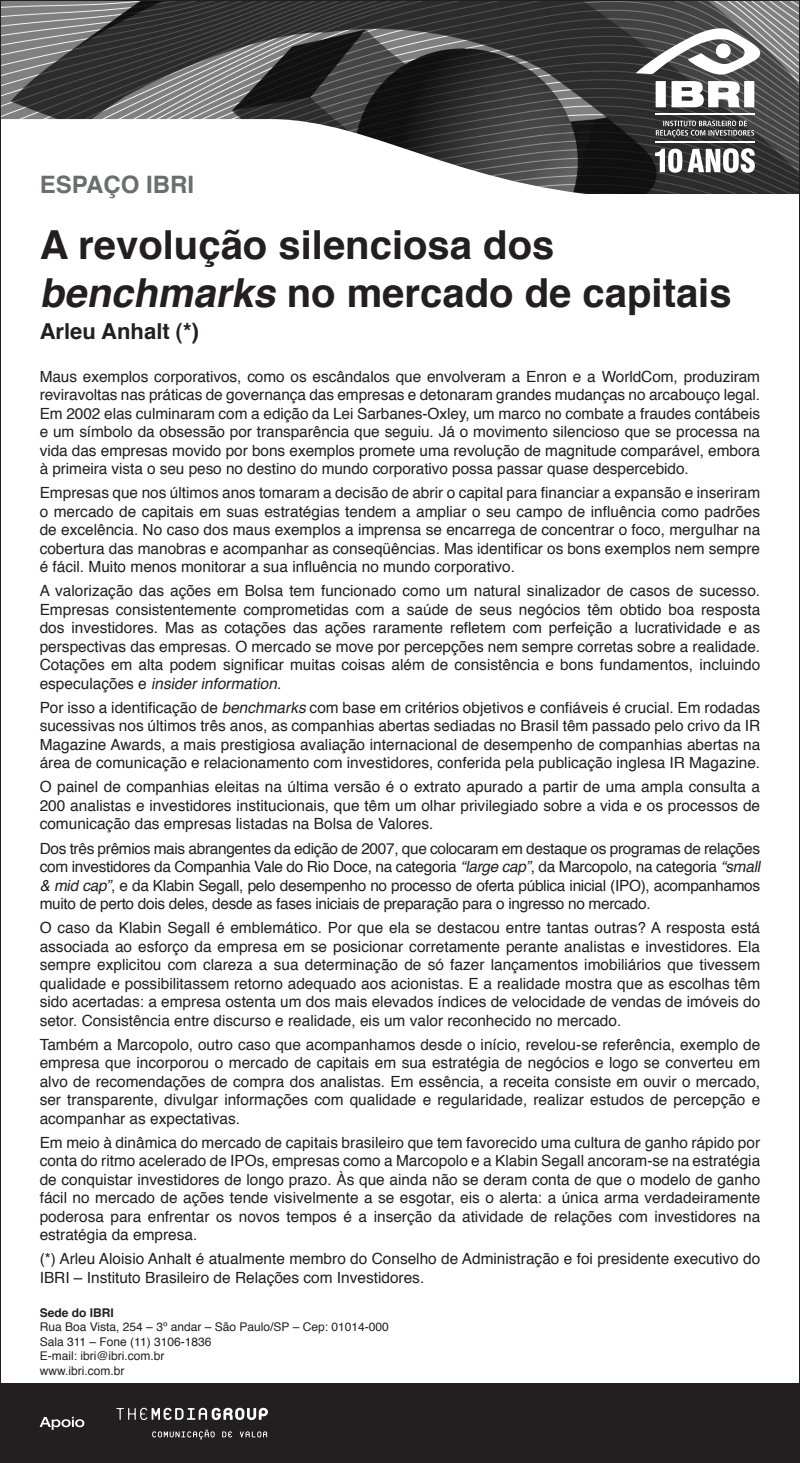
<style>
.page{position:relative;width:800px;height:1463px;background:#fff}
.page>*{position:absolute;margin:0;border:0;box-sizing:border-box;transform-origin:0 0}
._02_-_Titulo_Texto{font:700 40px/48px "Helvetica";color:#231f20}
.t1{font:700 24px "Helvetica";color:#6c6d70}
._02_-_Titulo_Texto-2{font:700 22px "Helvetica";color:#231f20}
._01_-_Texto_Corrido{font:15.4px/18.4px "Helvetica";color:#231f20;text-align:justify}
._01_-_Texto_Corrido-2{font:15.4px/18.4px "Helvetica";letter-spacing:-.02em;color:#231f20}
.t2{font:12px "Helvetica";color:#231f20}
.t3{font:700 12px "Helvetica";color:#231f20}
.s1{font-style:italic}
</style>
<div class="page">
<img style="left:2px;top:2px;width:795px;height:191px">
<svg style="left:2px;top:119px;width:648px;height:75px"></svg>
<div style="left:0;top:1383px;width:799px;height:80px;background:#231f20"></div>
<svg style="left:40px;top:1416px;width:44px;height:13px"></svg>
<svg style="left:116px;top:1407px;width:152px;height:13px"></svg>
<svg style="left:152px;top:1429px;width:115px;height:10px"></svg>
<hr style="left:655px;top:113px;width:99px;height:2px;background:#fff">
<svg style="left:635px;top:27px;width:131px;height:80px"></svg>
<svg style="left:655px;top:121px;width:99px;height:16px;background:#676767"></svg>
<hr style="left:655px;top:141px;width:99px;height:2px;background:#fff">
<svg style="left:655px;top:148px;width:99px;height:25px"></svg>
<p class="t1" style="left:40px;top:163px;width:156px">ESPAÇO IBRI</p>
<p class="_02_-_Titulo_Texto" style="left:40px;top:219px;width:693px">A revolução silenciosa dos <span class="s1">benchmarks</span> no mercado de capitais</p>
<p class="_02_-_Titulo_Texto-2" style="left:40px;top:311px;width:161px">Arleu Anhalt (*)</p>
<p class="_01_-_Texto_Corrido" style="left:40px;top:366px;width:721px">Maus exemplos corporativos, como os escândalos que envolveram a Enron e a WorldCom, produziram reviravoltas nas práticas de governança das empresas e detonaram grandes mudanças no arcabouço legal.<br>Em 2002 elas culminaram com a edição da Lei Sarbanes-Oxley, um marco no combate a fraudes contábeis e um símbolo da obsessão por transparência que seguiu. Já o movimento silencioso que se processa na vida das empresas movido por bons exemplos promete uma revolução de magnitude comparável, embora à primeira vista o seu peso no destino do mundo corporativo possa passar quase despercebido.</p>
<p class="_01_-_Texto_Corrido" style="left:40px;top:483px;width:721px">Empresas que nos últimos anos tomaram a decisão de abrir o capital para financiar a expansão e inseriram o mercado de capitais em suas estratégias tendem a ampliar o seu campo de influência como padrões de excelência. No caso dos maus exemplos a imprensa se encarrega de concentrar o foco, mergulhar na cobertura das manobras e acompanhar as conseqüências. Mas identificar os bons exemplos nem sempre é fácil. Muito menos monitorar a sua influência no mundo corporativo.</p>
<p class="_01_-_Texto_Corrido" style="left:40px;top:581px;width:721px">A valorização das ações em Bolsa tem funcionado como um natural sinalizador de casos de sucesso.<br>Empresas consistentemente comprometidas com a saúde de seus negócios têm obtido boa resposta dos investidores. Mas as cotações das ações raramente refletem com perfeição a lucratividade e as perspectivas das empresas. O mercado se move por percepções nem sempre corretas sobre a realidade.<br>Cotações em alta podem significar muitas coisas além de consistência e bons fundamentos, incluindo e s p e c u l a ç õ e s e <span class="s1">insiderinformation</span>.</p>
<p class="_01_-_Texto_Corrido" style="left:40px;top:698px;width:721px">Por isso a identificação de <span class="s1">benchmarks</span>com base em critérios objetivos e confiáveis é crucial. Em rodadas sucessivas nos últimos três anos, as companhias abertas sediadas no Brasil têm passado pelo crivo da IR Magazine Awards, a mais prestigiosa avaliação internacional de desempenho de companhias abertas na área de comunicação e relacionamento com investidores, conferida pela publicação inglesa IR Magazine.</p>
<p class="_01_-_Texto_Corrido" style="left:40px;top:777px;width:721px">O painel de companhias eleitas na última versão é o extrato apurado a partir de uma ampla consulta a 200 analistas e investidores institucionais, que têm um olhar privilegiado sobre a vida e os processos de comunicação das empresas listadas na Bolsa de Valores.</p>
<p class="_01_-_Texto_Corrido-2" style="left:40px;top:838px;width:726px">Dos três prêmios mais abrangentes da edição de 2007, que colocaram em destaque os programas de relações com investidores da Companhia Vale do Rio Doce, na categoria <span class="s1">“largecap”</span>, da Marcopolo, na categoria <span class="s1">“small &amp; midcap”</span>, e da Klabin Segall, pelo desempenho no processo de oferta pública inicial (IPO), acompanhamos muito de perto dois deles, desde as fases iniciais de preparação para o ingresso no mercado.</p>
<p class="_01_-_Texto_Corrido" style="left:40px;top:918px;width:721px">O caso da Klabin Segall é emblemático. Por que ela se destacou entre tantas outras? A resposta está associada ao esforço da empresa em se posicionar corretamente perante analistas e investidores. Ela sempre explicitou com clareza a sua determinação de só fazer lançamentos imobiliários que tivessem qualidade e possibilitassem retorno adequado aos acionistas. E a realidade mostra que as escolhas têm sido acertadas: a empresa ostenta um dos mais elevados índices de velocidade de vendas de imóveis do setor. Consistência entre discurso e realidade, eis um valor reconhecido no mercado.</p>
<p class="_01_-_Texto_Corrido" style="left:40px;top:1034px;width:721px">Também a Marcopolo, outro caso que acompanhamos desde o início, revelou-se referência, exemplo de empresa que incorporou o mercado de capitais em sua estratégia de negócios e logo se converteu em alvo de recomendações de compra dos analistas. Em essência, a receita consiste em ouvir o mercado, ser transparente, divulgar informações com qualidade e regularidade, realizar estudos de percepção e acompanhar as expectativas.</p>
<p class="_01_-_Texto_Corrido" style="left:40px;top:1133px;width:721px">Em meio à dinâmica do mercado de capitais brasileiro que tem favorecido uma cultura de ganho rápido por conta do ritmo acelerado de IPOs, empresas como a Marcopolo e a Klabin Segall ancoram-se na estratégia de conquistar investidores de longo prazo. Às que ainda não se deram conta de que o modelo de ganho fácil no mercado de ações tende visivelmente a se esgotar, eis o alerta: a única arma verdadeiramente poderosa para enfrentar os novos tempos é a inserção da atividade de relações com investidores na estratégia da empresa.</p>
<p class="_01_-_Texto_Corrido" style="left:40px;top:1249px;width:721px">(*) Arleu Aloisio Anhalt é atualmente membro do Conselho de Administração e foi presidente executivo do<br>IBRI – Instituto Brasileiro de Relações com Investidores.</p>
<p class="t3" style="left:40px;top:1302px;width:76px">Sede do IBRI</p>
<p class="t2" style="left:40px;top:1317px;width:350px">Rua Boa Vista, 254 – 3º andar – São Paulo/SP – Cep: 01014-000</p>
<p class="t2" style="left:40px;top:1331px;width:173px">Sala 311 – Fone (11) 3106-1836</p>
<p class="t2" style="left:40px;top:1345px;width:126px">E-mail: ibri@ibri.com.br</p>
<p class="t2" style="left:40px;top:1360px;width:86px">www.ibri.com.br</p>
</div>
